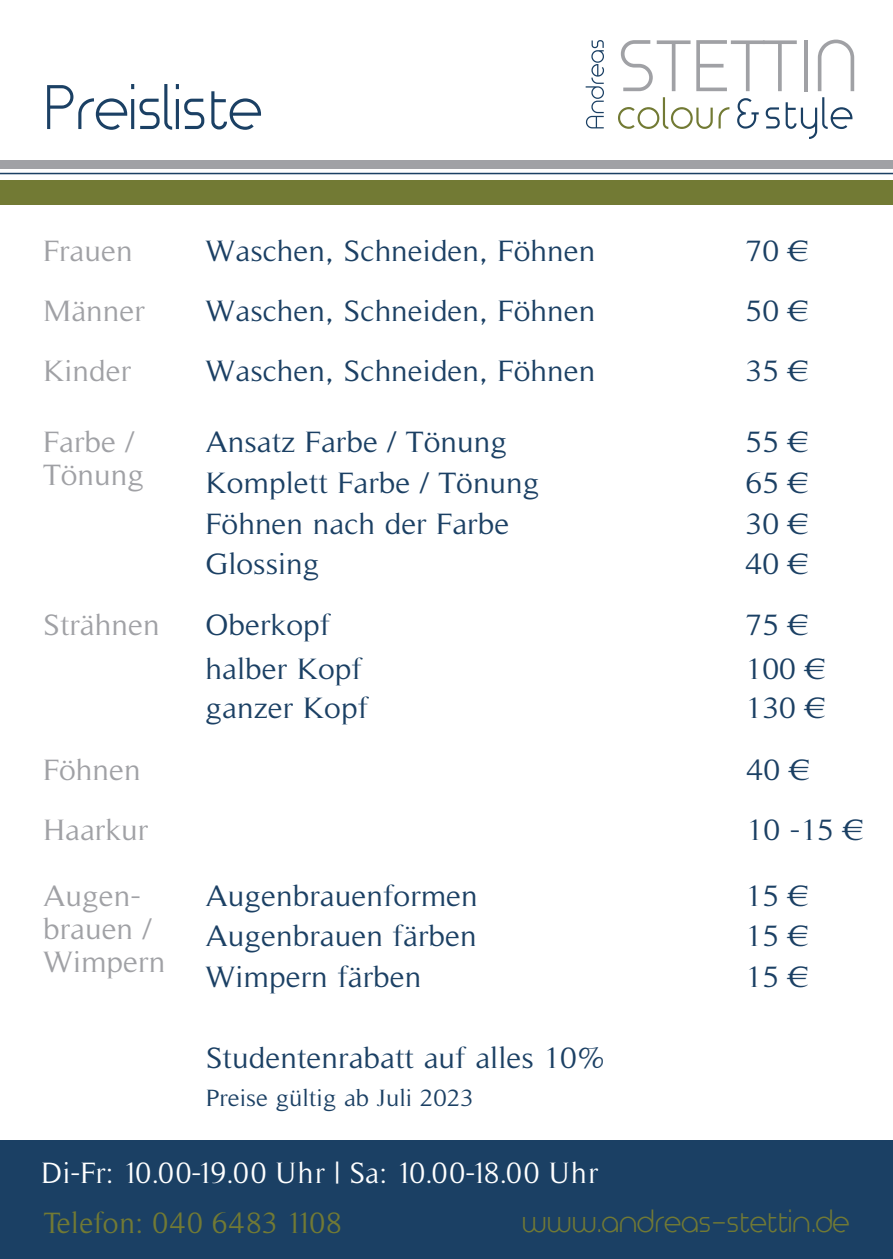
<style>
.page{position:relative;width:893px;height:1259px;background:#fff}
.page>*{position:absolute;margin:0;border:0;box-sizing:border-box;transform-origin:0 0}
.t1{font:60px "Time Burner";color:#1b4064}
.t2{font:30px "Timeless";color:#1b4064;scale:1.06 1}
.t3{font:30px/33px "Timeless";color:#a0a1a5;scale:1.06 1}
.t4{font:30px "Timeless";letter-spacing:.045em;color:#fff}
.t5{font:30px "Time Burner";color:#727a34}
.t6{font:30px "Timeless";letter-spacing:.01em;color:#727a34}
.t7{font:24px "Timeless";color:#1b4064;scale:1.06 1}
</style>
<div class="page">
<div style="left:0;top:1140px;width:893px;height:119px;background:#1b4064"></div>
<div style="left:0;top:161px;width:893px;height:8px;background:#a0a1a5"></div>
<hr style="left:0;top:173px;width:893px;height:1px;background:#1b4064">
<svg style="left:618px;top:97px;width:111px;height:32px"></svg>
<svg style="left:737px;top:98px;width:22px;height:31px"></svg>
<svg style="left:766px;top:107px;width:14px;height:21px"></svg>
<svg style="left:786px;top:97px;width:66px;height:42px"></svg>
<svg style="left:621px;top:40px;width:69px;height:51px"></svg>
<svg style="left:696px;top:40px;width:101px;height:51px"></svg>
<hr style="left:804px;top:40px;width:4px;height:51px;background:#a0a1a5">
<svg style="left:818px;top:40px;width:36px;height:51px"></svg>
<svg style="left:586px;top:40px;width:18px;height:88px"></svg>
<div style="left:0;top:180px;width:893px;height:25px;background:#727a34"></div>
<h1 class="t1" style="left:43px;top:74px;width:221px">Preisliste</h1>
<p class="t3" style="left:43px;top:235px;width:86px">Frauen</p>
<p class="t2" style="left:206px;top:234px;width:369px">Waschen, Schneiden, Föhnen</p>
<p class="t2" style="left:746px;top:234px;width:62px">70 €</p>
<p class="t3" style="left:43px;top:295px;width:98px">Männer</p>
<p class="t2" style="left:206px;top:294px;width:369px">Waschen, Schneiden, Föhnen</p>
<p class="t2" style="left:746px;top:294px;width:62px">50 €</p>
<p class="t3" style="left:43px;top:355px;width:85px">Kinder</p>
<p class="t2" style="left:206px;top:354px;width:369px">Waschen, Schneiden, Föhnen</p>
<p class="t2" style="left:746px;top:354px;width:62px">35 €</p>
<p class="t3" style="left:43px;top:426px;width:97px">Farbe /<br>Tönung</p>
<p class="t2" style="left:206px;top:425px;width:286px">Ansatz Farbe / Tönung</p>
<p class="t2" style="left:746px;top:425px;width:62px">55 €</p>
<p class="t2" style="left:206px;top:466px;width:317px">Komplett Farbe / Tönung</p>
<p class="t2" style="left:746px;top:466px;width:62px">65 €</p>
<p class="t2" style="left:206px;top:507px;width:288px">Föhnen nach der Farbe</p>
<p class="t2" style="left:746px;top:507px;width:62px">30 €</p>
<p class="t3" style="left:43px;top:609px;width:112px">Strähnen</p>
<p class="t2" style="left:206px;top:547px;width:109px">Glossing</p>
<p class="t2" style="left:746px;top:547px;width:62px">40 €</p>
<p class="t2" style="left:206px;top:608px;width:119px">Oberkopf</p>
<p class="t2" style="left:746px;top:608px;width:62px">75 €</p>
<p class="t2" style="left:206px;top:652px;width:149px">halber Kopf</p>
<p class="t2" style="left:746px;top:652px;width:78px">100 €</p>
<p class="t2" style="left:206px;top:691px;width:155px">ganzer Kopf</p>
<p class="t2" style="left:746px;top:691px;width:78px">130 €</p>
<p class="t3" style="left:43px;top:753px;width:94px">Föhnen</p>
<p class="t2" style="left:747px;top:753px;width:62px">40 €</p>
<p class="t3" style="left:43px;top:813px;width:101px">Haarkur</p>
<p class="t2" style="left:747px;top:813px;width:113px">10 -15 €</p>
<p class="t3" style="left:43px;top:879px;width:117px">Augen&shy;brauen /<br>Wimpern</p>
<p class="t2" style="left:206px;top:878px;width:258px">Augenbrauenformen</p>
<p class="t2" style="left:746px;top:878px;width:62px">15 €</p>
<p class="t2" style="left:206px;top:919px;width:257px">Augenbrauen färben</p>
<p class="t2" style="left:746px;top:919px;width:62px">15 €</p>
<p class="t2" style="left:206px;top:960px;width:205px">Wimpern färben</p>
<p class="t2" style="left:746px;top:960px;width:62px">15 €</p>
<p class="t2" style="left:206px;top:1041px;width:379px">Studentenrabatt auf alles 10%</p>
<p class="t7" style="left:206px;top:1084px;width:254px">Preise gültig ab Juli 2023</p>
<p class="t4" style="left:41px;top:1156px;width:558px">Di-Fr: 10.00-19.00 Uhr | Sa: 10.00-18.00 Uhr</p>
<p class="t6" style="left:44px;top:1205px;width:300px">Telefon: 040 6483 1108</p>
<p class="t5" style="left:522px;top:1204px;width:330px">www.andreas-stettin.de</p>
</div>
